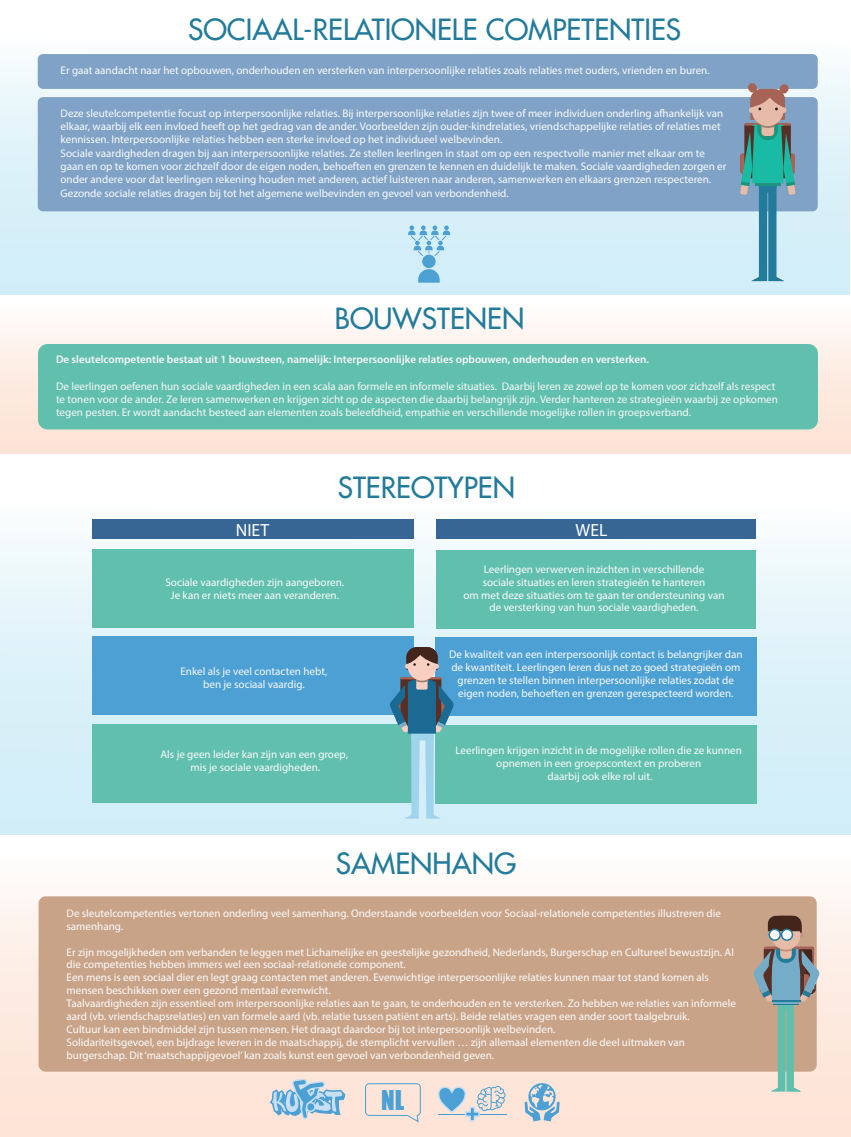
<style>
.page{position:relative;width:851px;height:1137px;background:#fff}
.page>*{position:absolute;margin:0;border:0;box-sizing:border-box;transform-origin:0 0}
.t1{font:500 28.42px "Futura Std";color:#237b9b}
.t2{font:25.05px "Impact";color:#4ca0d3}
.t3{font:19.42px "Myriad Pro";color:#fff;scale:1.11 1}
.t4{font:17.62px "Myriad Pro";color:#fff}
.t5{font:11.1px/12.9px "Myriad Pro";color:#fbfbfc;text-align:center}
.t6{font:11.1px/13.3px "Myriad Pro";color:#f7f8f7}
.t7{font:11.1px/12.9px "Myriad Pro";color:#f9fbfb;text-align:center}
.t8{font:600 11.1px "Myriad Pro";color:#f7f8f7}
</style>
<div class="page">
<div style="left:1px;top:831px;width:849px;height:306px;background:linear-gradient(to bottom,#fefefd,#fcdfd0)"></div>
<div style="left:39px;top:896px;width:777px;height:175px;background:#c9a388;border-radius:7px"></div>
<div style="left:1px;top:456px;width:849px;height:379px;background:linear-gradient(to bottom,#fffffe,#caebf6)"></div>
<div style="left:436px;top:550px;width:320px;height:79px;background:#61bfae"></div>
<div style="left:435px;top:637px;width:321px;height:79px;background:#4ca0d3"></div>
<div style="left:434px;top:725px;width:322px;height:79px;background:#61bfae"></div>
<div style="left:92px;top:549px;width:321px;height:79px;background:#61bfae"></div>
<div style="left:92px;top:636px;width:321px;height:79px;background:#4ca0d3"></div>
<div style="left:92px;top:724px;width:321px;height:79px;background:#61bfae"></div>
<div style="left:1px;top:293px;width:849px;height:160px;background:linear-gradient(to bottom,#fefdfc,#f7dfcf)"></div>
<div style="left:38px;top:344px;width:779px;height:85px;background:#61bfae;border-radius:9px"></div>
<div style="left:1px;top:1px;width:848px;height:293px;background:linear-gradient(to bottom,#fdfefe,#c8e9f5)"></div>
<div style="left:38px;top:97px;width:779px;height:114px;background:#7fa2c6;border-radius:5px"></div>
<svg style="left:753px;top:916px;width:66px;height:175px"></svg>
<svg style="left:524px;top:1082px;width:35px;height:39px"></svg>
<svg style="left:389px;top:647px;width:65px;height:172px"></svg>
<svg style="left:269px;top:1073px;width:77px;height:56px;background:#c6d2db"></svg>
<div style="left:38px;top:54px;width:779px;height:35px;background:#7fa2c6;border-radius:5px"></div>
<div style="left:92px;top:519px;width:321px;height:20px;background:#376694"></div>
<div style="left:436px;top:519px;width:320px;height:20px;background:#376694"></div>
<svg style="left:365px;top:1083px;width:56px;height:40px;background:#efdfd7"></svg>
<div style="left:422px;top:255px;width:13px;height:13px;background:#4ca0d3;border-radius:50%"></div>
<svg style="left:418px;top:269px;width:21px;height:14px"></svg>
<svg style="left:408px;top:225px;width:42px;height:31px"></svg>
<svg style="left:436px;top:1085px;width:70px;height:37px;background:#c8d1d8"></svg>
<svg style="left:739px;top:83px;width:56px;height:198px"></svg>
<h1 class="t1" style="left:188px;top:11px;width:494px">SOCIAAL-RELATIONELE COMPETENTIES</h1>
<p class="t5" style="left:61px;top:63px;width:650px">Er gaat aandacht naar het opbouwen, onderhouden en versterken van interpersoonlijke relaties zoals relaties met ouders, vrienden en buren.</p>
<p class="t5" style="left:61px;top:106px;width:667px;line-height:13.3px;text-align:left">Deze sleutelcompetentie focust op interpersoonlijke relaties. Bij interpersoonlijke relaties zijn twee of meer individuen onderling afhankelijk van elkaar, waarbij elk een invloed heeft op het gedrag van de ander. Voorbeelden zijn ouder-kindrelaties, vriendschappelijke relaties of relaties met kennissen. Interpersoonlijke relaties hebben een sterke invloed op het individueel welbevinden.<br>Sociale vaardigheden dragen bij aan interpersoonlijke relaties. Ze stellen leerlingen in staat om op een respectvolle manier met elkaar om te gaan en op te komen voor zichzelf door de eigen noden, behoeften en grenzen te kennen en duidelijk te maken. Sociale vaardigheden zorgen er onder andere voor dat leerlingen rekening houden met anderen, actief luisteren naar anderen, samenwerken en elkaars grenzen respecteren.<br>Gezonde sociale relaties dragen bij tot het algemene welbevinden en gevoel van verbondenheid.</p>
<h1 class="t1" style="left:335px;top:301px;width:191px">BOUWSTENEN</h1>
<p class="t8" style="left:56px;top:352px;width:594px">De sleutelcompetentie bestaat uit 1 bouwsteen, namelijk: Interpersoonlijke relaties opbouwen, onderhouden en versterken.</p>
<p class="t6" style="left:56px;top:379px;width:723px">De leerlingen oefenen hun sociale vaardigheden in een scala aan formele en informele situaties. Daarbij leren ze zowel op te komen voor zichzelf als respect te tonen voor de ander. Ze leren samenwerken en krijgen zicht op de aspecten die daarbij belangrijk zijn. Verder hanteren ze strategieën waarbij ze opkomen tegen pesten. Er wordt aandacht besteed aan elementen zoals beleefdheid, empathie en verschillende mogelijke rollen in groepsverband.</p>
<h1 class="t1" style="left:337px;top:469px;width:179px">STEREOTYPEN</h1>
<h3 class="t4" style="left:575px;top:519px;width:33px">WEL</h3>
<h3 class="t4" style="left:236px;top:519px;width:35px">NIET</h3>
<h3 class="t3" style="left:238px;top:521px;width:38px">NIET</h3>
<h3 class="t4" style="left:568px;top:520px;width:33px">WEL</h3>
<h3 class="t3" style="left:580px;top:522px;width:38px">NIET</h3>
<p class="t5" style="left:165px;top:575px;width:180px">Sociale vaardigheden zijn aangeboren.<br>Je kan er niets meer aan veranderen.</p>
<p class="t6" style="left:180px;top:664px;width:148px;line-height:12.9px;text-align:center">Enkel als je veel contacten hebt, ben je sociaal vaardig.</p>
<p class="t7" style="left:160px;top:747px;width:189px">Als je geen leider kan zijn van een groep, mis je sociale vaardigheden.</p>
<p class="t5" style="left:463px;top:562px;width:262px">Leerlingen verwerven inzichten in verschillende<br>sociale situaties en leren strategieën te hanteren<br>om met deze situaties om te gaan ter ondersteuning van de versterking van hun sociale vaardigheden.</p>
<p class="t5" style="left:449px;top:647px;width:295px">De kwaliteit van een interpersoonlijk contact is belangrijker dan de kwantiteit. Leerlingen leren dus net zo goed strategieën om grenzen te stellen binnen interpersoonlijke relaties zodat de eigen noden, behoeften en grenzen gerespecteerd worden.</p>
<p class="t7" style="left:455px;top:744px;width:288px">Leerlingen krijgen inzicht in de mogelijke rollen die ze kunnen opnemen in een groepscontext en proberen<br>daarbij ook elke rol uit.</p>
<h1 class="t1" style="left:336px;top:845px;width:182px">SAMENHANG</h1>
<p class="t5" style="left:67px;top:906px;width:656px;text-align:left">De sleutelcompetenties vertonen onderling veel samenhang. Onderstaande voorbeelden voor Sociaal-relationele competenties illustreren die samenhang.</p>
<p class="t5" style="left:67px;top:945px;width:670px;text-align:left">Er zijn mogelijkheden om verbanden te leggen met Lichamelijke en geestelijke gezondheid, Nederlands, Burgerschap en Cultureel bewustzijn. Al die competenties hebben immers wel een sociaal-relationele component.<br>Een mens is een sociaal dier en legt graag contacten met anderen. Evenwichtige interpersoonlijke relaties kunnen maar tot stand komen als mensen beschikken over een gezond mentaal evenwicht.<br>Taalvaardigheden zijn essentieel om interpersoonlijke relaties aan te gaan, te onderhouden en te versterken. Zo hebben we relaties van informele aard (vb. vriendschapsrelaties) en van formele aard (vb. relatie tussen patiënt en arts). Beide relaties vragen een ander soort taalgebruik.<br>Cultuur kan een bindmiddel zijn tussen mensen. Het draagt daardoor bij tot interpersoonlijk welbevinden.<br>Solidariteitsgevoel, een bijdrage leveren in de maatschappij, de stemplicht vervullen … zijn allemaal elementen die deel uitmaken van burgerschap. Dit ‘maatschappijgevoel’ kan zoals kunst een gevoel van verbondenheid geven.</p>
<h2 class="t2" style="left:381px;top:1080px;width:25px">NL</h2>
</div>
